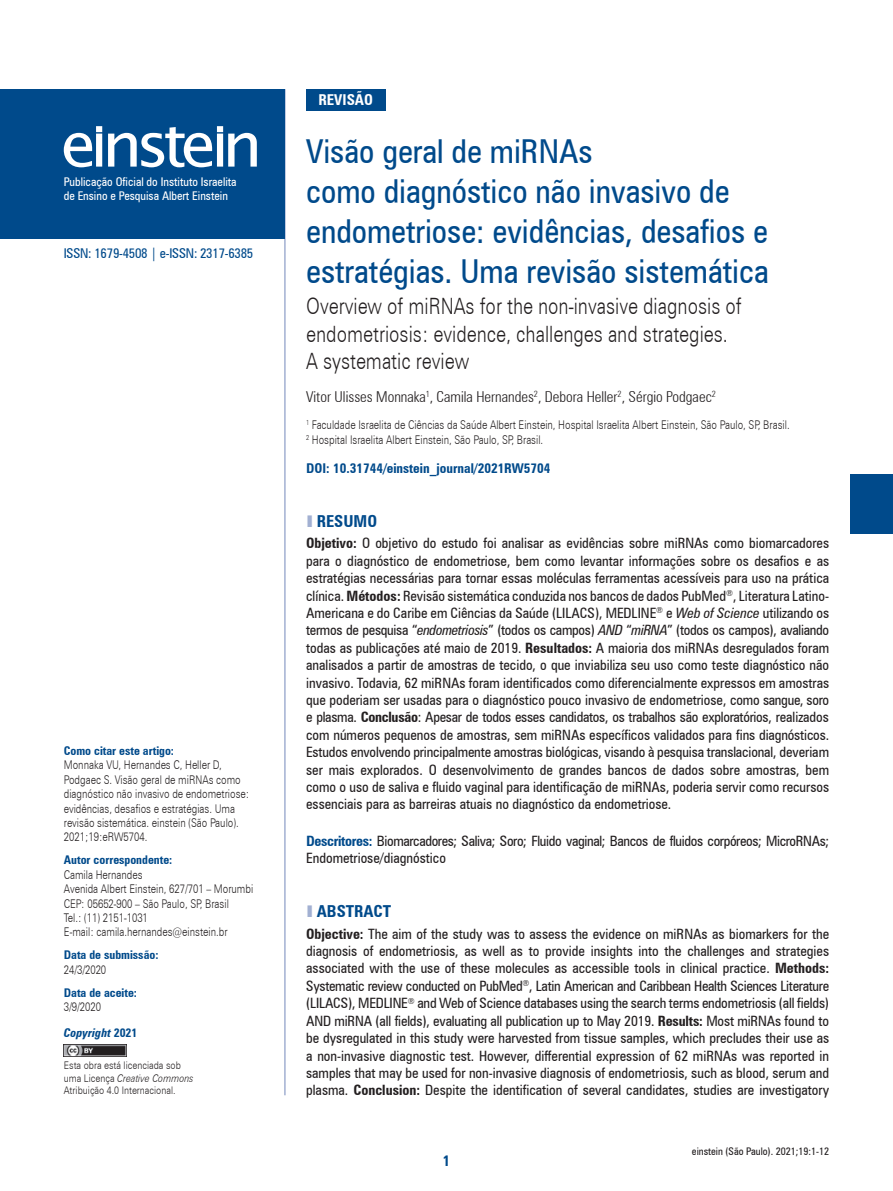
<style>
.page{position:relative;width:893px;height:1191px;background:#fff}
.page>*{position:absolute;margin:0;border:0;box-sizing:border-box;transform-origin:0 0}
.t1{font:condensed 33px/39.8px "Zurich BT";color:#004a8b}
.t2{font:300 22.5px/27.2px "Zurich BT";color:#231f20;scale:.8 1}
.t3{font:700 condensed 16.5px "Zurich BT";color:#004a8b}
.t4{font:300 condensed 15px "Zurich BT";color:#231f20}
.t5{font:700 condensed 15px "Zurich BT";color:#fff}
.t6{font:700 condensed 15px "Zurich BT";color:#004a8b}
.t7{font:condensed 14.25px/17.4px "Zurich BT";color:#231f20;text-align:justify}
.t8{font:condensed 14.25px/17.4px "Zurich BT";letter-spacing:-.025em;color:#231f20}
.t9{font:700 condensed 13.5px "Zurich BT";color:#004a8b}
.t10{font:condensed 13.5px "Zurich BT";letter-spacing:-.02em;color:#004a8b}
.t11{font:300 12px/14.4px "Zurich BT";color:#231f20;scale:.8 1}
.t12{font:700 condensed 12px "Zurich BT";color:#004a8b}
.t13{font:condensed 12px/14.4px "Zurich BT";color:#fff}
.t14{font:italic 700 condensed 12px "Zurich BT";color:#004a8b}
.t15{font:300 10.5px/12.6px "Zurich BT";color:#231f20;scale:.85 1}
.t16{font:condensed 10.5px "Zurich BT";color:#231f20}
.s1{font-style:normal}
.s2{font-style:italic}
.s3{color:#a2b0d2}
.s4{font-weight:700}
.s5{font-weight:700;color:#004a8b}
</style>
<div class="page">
<img style="left:64px;top:1044px;width:63px;height:12px">
<div style="left:306px;top:89px;width:79px;height:21px;background:#004a8b"></div>
<hr style="left:284px;top:89px;width:2px;height:1006px;background:#a2b0d2">
<div style="left:0;top:89px;width:284px;height:149px;background:#004a8b"></div>
<div style="left:850px;top:474px;width:43px;height:60px;background:#004a8b"></div>
<svg style="left:108px;top:126px;width:149px;height:41px"></svg>
<svg style="left:64px;top:126px;width:38px;height:41px"></svg>
<p class="t13" style="left:64px;top:174px;width:174px">Publicação Oficial do Instituto Israelita de Ensino e Pesquisa Albert Einstein</p>
<p class="t10" style="left:64px;top:245px;width:191px">ISSN: 1679-4508 | e-ISSN: 2317-6385</p>
<p class="t12" style="left:64px;top:743px;width:112px">Como citar este artigo:</p>
<p class="t11" style="left:64px;top:758px;width:233px">Monnaka VU, Hernandes C, Heller D, Podgaec S. Visão geral de miRNAs como diagnóstico não invasivo de endometriose: evidências, desafios e estratégias. Uma revisão sistemática. einstein (São Paulo).<br>2021;19:eRW5704.</p>
<p class="t12" style="left:64px;top:853px;width:110px">Autor correspondente:</p>
<p class="t11" style="left:64px;top:867px;width:238px">Camila Hernandes<br>Avenida Albert Einstein, 627/701 – Morumbi<br>CEP: 05652-900 – São Paulo, SP, Brasil<br>Tel.: (11) 2151-1031<br>E-mail: camila.hernandes@einstein.br</p>
<p class="t12" style="left:64px;top:947px;width:96px">Data de submissão:</p>
<p class="t11" style="left:64px;top:962px;width:55px">24/3/2020</p>
<p class="t12" style="left:64px;top:985px;width:75px">Data de aceite:</p>
<p class="t11" style="left:64px;top:999px;width:48px">3/9/2020</p>
<p class="t14" style="left:64px;top:1025px;width:75px">Copyright <span class="s1">2021</span></p>
<p class="t15" style="left:64px;top:1058px;width:154px">Esta obra está licenciada sob uma Licença <span class="s2">Creative Commons<br></span>Atribuição 4.0 Internacional.</p>
<p class="t5" style="left:318px;top:91px;width:56px">REVISÃO</p>
<h1 class="t1" style="left:306px;top:131px;width:464px">Visão geral de miRNAs<br>como diagnóstico não invasivo de endometriose: evidências, desafios e estratégias. Uma revisão sistemática</h1>
<h2 class="t2" style="left:306px;top:293px;width:546px">Overview of miRNAs for the non-invasive diagnosis of endometriosis: evidence, challenges and strategies.<br>A systematic review</h2>
<p class="t4" style="left:306px;top:387px;width:411px">Vitor Ulisses Monnaka<sup>1</sup>, Camila Hernandes<sup>2</sup>, Debora Heller<sup>2</sup>, Sérgio Podgaec<sup>2</sup></p>
<p class="t11" style="left:306px;top:417px;width:606px"><sup>1</sup> Faculdade Israelita de Ciências da Saúde Albert Einstein, Hospital Israelita Albert Einstein, São Paulo, SP, Brasil.<br><sup>2</sup> Hospital Israelita Albert Einstein, São Paulo, SP, Brasil.</p>
<p class="t9" style="left:306px;top:460px;width:246px">DOI: 10.31744/einstein_journal/2021RW5704</p>
<p class="t3" style="left:306px;top:511px;width:72px"><span class="s3">❚</span> RESUMO</p>
<p class="t7" style="left:306px;top:534px;width:525px"><span class="s4">Objetivo:</span> O objetivo do estudo foi analisar as evidências sobre miRNAs como biomarcadores para o diagnóstico de endometriose, bem como levantar informações sobre os desafios e as estratégias necessárias para tornar essas moléculas ferramentas acessíveis para uso na prática clínica. <span class="s4">Métodos:</span> Revisão sistemática conduzida nos bancos de dados PubMed<sup>®</sup>, Literatura Latino-Americana e do Caribe em Ciências da Saúde (LILACS), MEDLINE<sup>®</sup> e <span class="s2">Web of Science</span> utilizando os termos de pesquisa “<span class="s2">endometriosis</span>” (todos os campos) <span class="s2">AND</span> “<span class="s2">miRNA</span>” (todos os campos), avaliando todas as publicações até maio de 2019. <span class="s4">Resultados:</span> A maioria dos miRNAs desregulados foram analisados a partir de amostras de tecido, o que inviabiliza seu uso como teste diagnóstico não invasivo. Todavia, 62 miRNAs foram identificados como diferencialmente expressos em amostras que poderiam ser usadas para o diagnóstico pouco invasivo de endometriose, como sangue, soro e plasma. <span class="s4">Conclusão</span>: Apesar de todos esses candidatos, os trabalhos são exploratórios, realizados com números pequenos de amostras, sem miRNAs específicos validados para fins diagnósticos.<br>Estudos envolvendo principalmente amostras biológicas, visando à pesquisa translacional, deveriam ser mais explorados. O desenvolvimento de grandes bancos de dados sobre amostras, bem como o uso de saliva e fluido vaginal para identificação de miRNAs, poderia servir como recursos essenciais para as barreiras atuais no diagnóstico da endometriose.</p>
<p class="t8" style="left:306px;top:832px;width:524px"><span class="s5">Descritores:</span> Biomarcadores; Saliva; Soro; Fluido vaginal; Bancos de fluidos corpóreos; MicroRNAs;<br>Endometriose/diagnóstico</p>
<p class="t3" style="left:306px;top:901px;width:86px"><span class="s3">❚</span> ABSTRACT</p>
<p class="t7" style="left:306px;top:924px;width:524px"><span class="s4">Objective:</span> The aim of the study was to assess the evidence on miRNAs as biomarkers for the diagnosis of endometriosis, as well as to provide insights into the challenges and strategies associated with the use of these molecules as accessible tools in clinical practice. <span class="s4">Methods:<br></span>Systematic review conducted on PubMed<sup>®</sup>, Latin American and Caribbean Health Sciences Literature (LILACS), MEDLINE<sup>®</sup> and Web of Science databases using the search terms endometriosis (all fields)<br>AND miRNA (all fields), evaluating all publication up to May 2019. <span class="s4">Results:</span> Most miRNAs found to be dysregulated in this study were harvested from tissue samples, which precludes their use as a non-invasive diagnostic test. However, differential expression of 62 miRNAs was reported in samples that may be used for non-invasive diagnosis of endometriosis, such as blood, serum and plasma. <span class="s4">Conclusion:</span> Despite the identification of several candidates, studies are investigatory</p>
<p class="t6" style="left:443px;top:1151px;width:9px">1</p>
<p class="t16" style="left:692px;top:1144px;width:139px">einstein (São Paulo). 2021;19:1-12</p>
</div>
